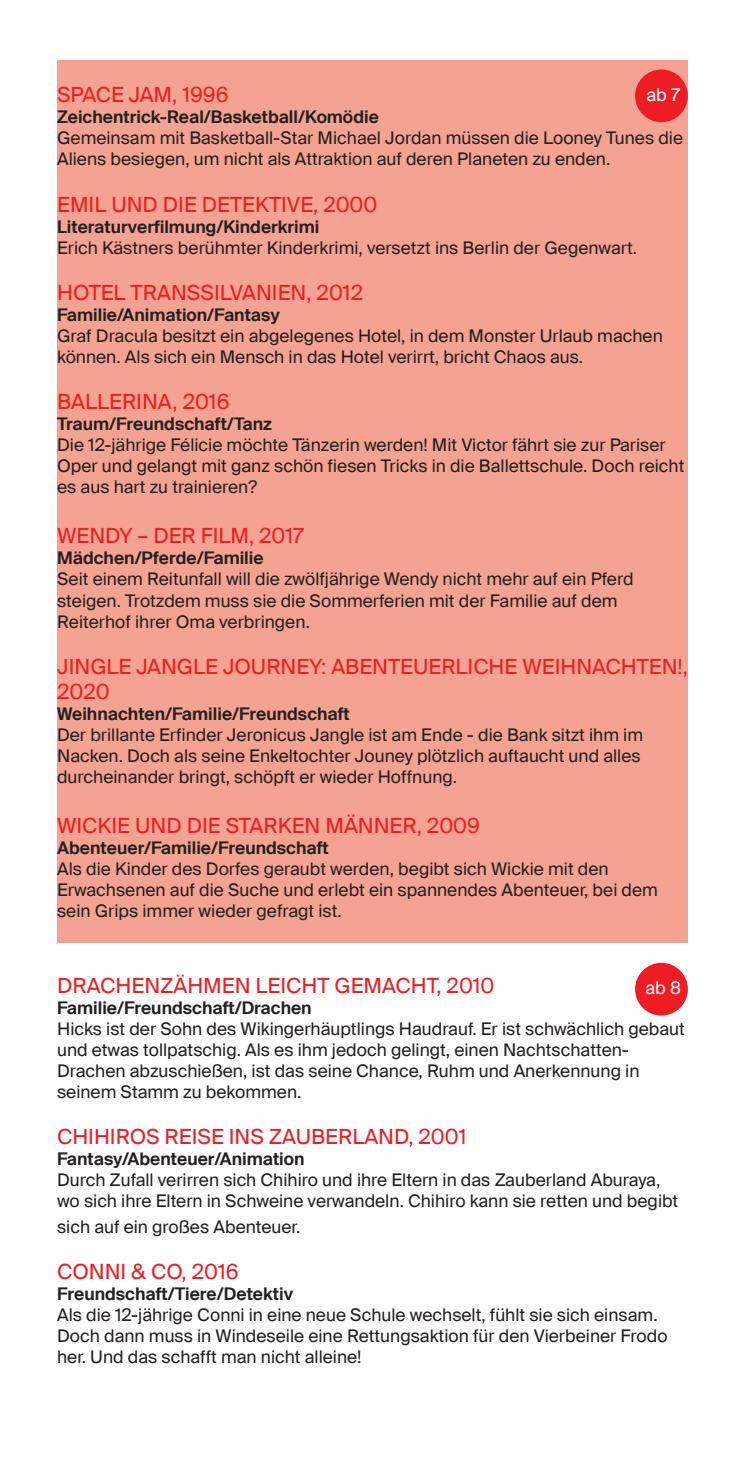
<style>
.page{position:relative;width:745px;height:1474px;background:#fff}
.page>*{position:absolute;margin:0;border:0;box-sizing:border-box;transform-origin:0 0}
.t1{font:21px/25.2px "Suisse Intl";color:#ee1d23}
.t2{font:17.5px/21px "Suisse Intl";color:#231f20}
.t3{font:600 17.5px "Suisse Intl";color:#231f20}
.t4{font:17.5px "Suisse Intl";color:#fff}
</style>
<div class="page">
<div style="left:57px;top:61px;width:630px;height:882px;background:#f4a392"></div>
<div style="left:634px;top:69px;width:53px;height:53px;background:#ee1d23;border-radius:50%"></div>
<div style="left:634px;top:962px;width:53px;height:53px;background:#ee1d23;border-radius:50%"></div>
<p class="t1" style="left:57px;top:82px;width:173px">SPACE JAM, 1996</p>
<p class="t3" style="left:57px;top:107px;width:323px">Zeichentrick-Real/Basketball/Komödie</p>
<p class="t2" style="left:57px;top:128px;width:627px">Gemeinsam mit Basketball-Star Michael Jordan müssen die Looney Tunes die<br>Aliens besiegen, um nicht als Attraktion auf deren Planeten zu enden.</p>
<p class="t1" style="left:57px;top:192px;width:321px">EMIL UND DIE DETEKTIVE, 2000</p>
<p class="t3" style="left:57px;top:216px;width:264px">Literaturverfilmung/Kinderkrimi</p>
<p class="t2" style="left:57px;top:237px;width:581px">Erich Kästners berühmter Kinderkrimi, versetzt ins Berlin der Gegenwart.</p>
<p class="t1" style="left:57px;top:280px;width:307px">HOTEL TRANSSILVANIEN, 2012</p>
<p class="t3" style="left:57px;top:304px;width:224px">Familie/Animation/Fantasy</p>
<p class="t2" style="left:57px;top:325px;width:606px">Graf Dracula besitzt ein abgelegenes Hotel, in dem Monster Urlaub machen können. Als sich ein Mensch in das Hotel verirrt, bricht Chaos aus.</p>
<p class="t1" style="left:57px;top:389px;width:174px">BALLERINA, 2016</p>
<p class="t3" style="left:57px;top:414px;width:216px">Traum/Freundschaft/Tanz</p>
<p class="t2" style="left:57px;top:434px;width:628px">Die 12-jährige Félicie möchte Tänzerin werden! Mit Victor fährt sie zur Pariser<br>Oper und gelangt mit ganz schön fiesen Tricks in die Ballettschule. Doch reicht es aus hart zu trainieren?</p>
<p class="t1" style="left:57px;top:523px;width:248px">WENDY – DER FILM, 2017</p>
<p class="t3" style="left:57px;top:548px;width:208px">Mädchen/Pferde/Familie</p>
<p class="t2" style="left:57px;top:569px;width:577px">Seit einem Reitunfall will die zwölfjährige Wendy nicht mehr auf ein Pferd</p>
<p class="t2" style="left:57px;top:590px;width:561px">steigen. Trotzdem muss sie die Sommerferien mit der Familie auf dem</p>
<p class="t2" style="left:57px;top:611px;width:254px">Reiterhof ihrer Oma verbringen.</p>
<p class="t1" style="left:57px;top:654px;width:632px">JINGLE JANGLE JOURNEY: ABENTEUERLICHE WEIHNACHTEN!,<br>2020</p>
<p class="t3" style="left:57px;top:703px;width:294px">Weihnachten/Familie/Freundschaft</p>
<p class="t2" style="left:57px;top:724px;width:587px">Der brillante Erfinder Jeronicus Jangle ist am Ende - die Bank sitzt ihm im</p>
<p class="t2" style="left:57px;top:745px;width:584px">Nacken. Doch als seine Enkeltochter Jouney plötzlich auftaucht und alles</p>
<p class="t2" style="left:57px;top:766px;width:401px">durcheinander bringt, schöpft er wieder Hoffnung.</p>
<p class="t1" style="left:57px;top:813px;width:424px">WICKIE UND DIE STARKEN MÄNNER, 2009</p>
<p class="t3" style="left:57px;top:838px;width:273px">Abenteuer/Familie/Freundschaft</p>
<p class="t2" style="left:57px;top:858px;width:552px">Als die Kinder des Dorfes geraubt werden, begibt sich Wickie mit den</p>
<p class="t2" style="left:57px;top:879px;width:602px">Erwachsenen auf die Suche und erlebt ein spannendes Abenteuer, bei dem sein Grips immer wieder gefragt ist.</p>
<p class="t4" style="left:646px;top:85px;width:35px">ab 7</p>
<p class="t1" style="left:57px;top:973px;width:438px">DRACHENZÄHMEN LEICHT GEMACHT, 2010</p>
<p class="t3" style="left:57px;top:997px;width:256px">Familie/Freundschaft/Drachen</p>
<p class="t2" style="left:57px;top:1018px;width:628px">Hicks ist der Sohn des Wikingerhäuptlings Haudrauf. Er ist schwächlich gebaut und etwas tollpatschig. Als es ihm jedoch gelingt, einen Nachtschatten-</p>
<p class="t2" style="left:57px;top:1060px;width:583px">Drachen abzuschießen, ist das seine Chance, Ruhm und Anerkennung in</p>
<p class="t2" style="left:57px;top:1081px;width:246px">seinem Stamm zu bekommen.</p>
<p class="t1" style="left:57px;top:1124px;width:410px">CHIHIROS REISE INS ZAUBERLAND, 2001</p>
<p class="t3" style="left:57px;top:1149px;width:249px">Fantasy/Abenteuer/Animation</p>
<p class="t2" style="left:57px;top:1169px;width:622px">Durch Zufall verirren sich Chihiro und ihre Eltern in das Zauberland Aburaya, wo sich ihre Eltern in Schweine verwandeln. Chihiro kann sie retten und begibt</p>
<p class="t2" style="left:57px;top:1215px;width:245px">sich auf ein großes Abenteuer.</p>
<p class="t1" style="left:57px;top:1258px;width:183px">CONNI &amp; CO, 2016</p>
<p class="t3" style="left:57px;top:1283px;width:237px">Freundschaft/Tiere/Detektiv</p>
<p class="t2" style="left:57px;top:1304px;width:611px">Als die 12-jährige Conni in eine neue Schule wechselt, fühlt sie sich einsam.<br>Doch dann muss in Windeseile eine Rettungsaktion für den Vierbeiner Frodo her. Und das schafft man nicht alleine!</p>
<p class="t4" style="left:645px;top:978px;width:37px">ab 8</p>
</div>
